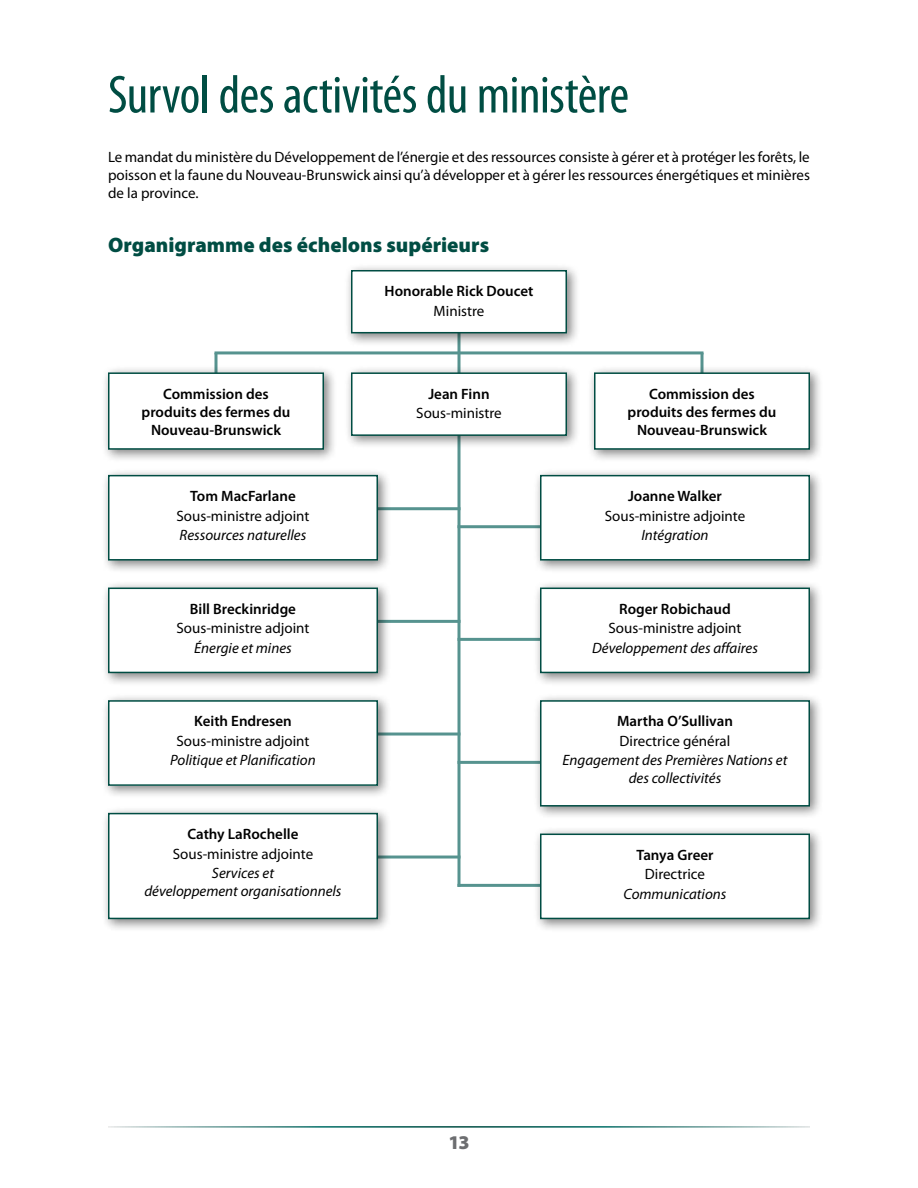
<style>
.page{position:relative;width:918px;height:1188px;background:#fff}
.page>*{position:absolute;margin:0;border:0;box-sizing:border-box;transform-origin:0 0}
.t1{font:condensed 54px "Myriad Pro";letter-spacing:-.01em;color:#004d43}
.t2{font:900 21px "Myriad Pro";color:#004d43}
.t3{font:900 19.5px "Myriad Pro";color:#6d6e71}
.t4{font:15px/18px "Myriad Pro";color:#000;text-align:justify}
.t5{font:600 15px/18px "Myriad Pro";color:#000;text-align:center}
.t6{font:italic 15px/18px "Myriad Pro";color:#000;text-align:center}
</style>
<div class="page">
<hr style="left:215px;top:351px;width:489px;height:3px;background:#56938f">
<hr style="left:368px;top:507px;width:92px;height:3px;background:#56938f">
<hr style="left:368px;top:620px;width:92px;height:3px;background:#56938f">
<hr style="left:458px;top:638px;width:90px;height:3px;background:#56938f">
<hr style="left:458px;top:525px;width:90px;height:3px;background:#56938f">
<hr style="left:458px;top:761px;width:90px;height:3px;background:#56938f">
<hr style="left:370px;top:733px;width:90px;height:3px;background:#56938f">
<hr style="left:370px;top:856px;width:90px;height:3px;background:#56938f">
<hr style="left:458px;top:884px;width:90px;height:3px;background:#56938f">
<svg style="left:700px;top:353px;width:4px;height:12px"></svg>
<svg style="left:214px;top:353px;width:4px;height:12px"></svg>
<hr style="left:458px;top:323px;width:2px;height:564px;background:#56938f">
<div style="left:344px;top:263px;width:236px;height:84px;background:#000;opacity:.5"></div>
<div style="left:352px;top:271px;width:214px;height:62px;background:#fff"></div>
<div style="left:351px;top:270px;width:216px;height:63px;border:2px solid #004d43"></div>
<div style="left:344px;top:365px;width:236px;height:84px;background:#000;opacity:.5"></div>
<div style="left:352px;top:373px;width:214px;height:62px;background:#fff"></div>
<div style="left:351px;top:372px;width:216px;height:64px;border:2px solid #004d43"></div>
<div style="left:587px;top:365px;width:236px;height:98px;background:#000;opacity:.5"></div>
<div style="left:595px;top:373px;width:214px;height:76px;background:#fff"></div>
<div style="left:594px;top:372px;width:216px;height:78px;border:2px solid #004d43"></div>
<div style="left:101px;top:365px;width:236px;height:98px;background:#000;opacity:.5"></div>
<div style="left:109px;top:373px;width:214px;height:76px;background:#fff"></div>
<div style="left:108px;top:372px;width:216px;height:78px;border:2px solid #004d43"></div>
<div style="left:533px;top:581px;width:290px;height:105px;background:#000;opacity:.5"></div>
<div style="left:541px;top:588px;width:268px;height:84px;background:#fff"></div>
<div style="left:540px;top:588px;width:270px;height:85px;border:2px solid #004d43"></div>
<div style="left:101px;top:806px;width:290px;height:126px;background:#000;opacity:.5"></div>
<div style="left:109px;top:814px;width:268px;height:104px;background:#fff"></div>
<div style="left:108px;top:813px;width:270px;height:106px;border:2px solid #004d43"></div>
<div style="left:101px;top:468px;width:290px;height:106px;background:#000;opacity:.5"></div>
<div style="left:109px;top:476px;width:268px;height:84px;background:#fff"></div>
<div style="left:108px;top:475px;width:270px;height:86px;border:2px solid #004d43"></div>
<div style="left:101px;top:581px;width:290px;height:105px;background:#000;opacity:.5"></div>
<div style="left:109px;top:588px;width:268px;height:84px;background:#fff"></div>
<div style="left:108px;top:588px;width:270px;height:85px;border:2px solid #004d43"></div>
<div style="left:101px;top:693px;width:290px;height:106px;background:#000;opacity:.5"></div>
<div style="left:109px;top:701px;width:268px;height:84px;background:#fff"></div>
<div style="left:108px;top:700px;width:270px;height:86px;border:2px solid #004d43"></div>
<div style="left:533px;top:468px;width:290px;height:106px;background:#000;opacity:.5"></div>
<div style="left:541px;top:476px;width:268px;height:84px;background:#fff"></div>
<div style="left:540px;top:475px;width:270px;height:86px;border:2px solid #004d43"></div>
<div style="left:533px;top:827px;width:290px;height:105px;background:#000;opacity:.5"></div>
<div style="left:541px;top:834px;width:268px;height:84px;background:#fff"></div>
<div style="left:540px;top:834px;width:270px;height:85px;border:2px solid #004d43"></div>
<div style="left:533px;top:693px;width:290px;height:127px;background:#000;opacity:.5"></div>
<div style="left:541px;top:701px;width:268px;height:105px;background:#fff"></div>
<div style="left:540px;top:700px;width:270px;height:107px;border:2px solid #004d43"></div>
<h1 class="t1" style="left:108px;top:62px;width:523px">Survol des activités du ministère</h1>
<p class="t4" style="left:108px;top:148px;width:704px">Le mandat du ministère du Développement de l’énergie et des ressources consiste à gérer et à protéger les forêts, le poisson et la faune du Nouveau-Brunswick ainsi qu’à développer et à gérer les ressources énergétiques et minières de la province.</p>
<h2 class="t2" style="left:108px;top:231px;width:383px">Organigramme des échelons supérieurs</h2>
<p class="t5" style="left:385px;top:282px;width:150px">Honorable Rick Doucet</p>
<p class="t4" style="left:434px;top:301px;width:52px">Ministre</p>
<p class="t5" style="left:142px;top:384px;width:150px">Commission des produits des fermes du<br>Nouveau-Brunswick</p>
<p class="t5" style="left:190px;top:487px;width:107px">Tom MacFarlane</p>
<p class="t4" style="left:176px;top:506px;width:135px">Sous-ministre adjoint</p>
<p class="t6" style="left:180px;top:526px;width:128px">Ressources naturelles</p>
<p class="t5" style="left:190px;top:599px;width:108px">Bill Breckinridge</p>
<p class="t4" style="left:176px;top:619px;width:135px">Sous-ministre adjoint</p>
<p class="t6" style="left:194px;top:639px;width:99px">Énergie et mines</p>
<p class="t5" style="left:194px;top:712px;width:99px">Keith Endresen</p>
<p class="t4" style="left:176px;top:732px;width:135px">Sous-ministre adjoint</p>
<p class="t6" style="left:170px;top:752px;width:147px">Politique et Planification</p>
<p class="t5" style="left:188px;top:825px;width:112px">Cathy LaRochelle</p>
<p class="t4" style="left:173px;top:844px;width:142px">Sous-ministre adjointe</p>
<p class="t6" style="left:144px;top:864px;width:199px">Services et<br>développement organisationnels</p>
<p class="t5" style="left:428px;top:384px;width:63px">Jean Finn</p>
<p class="t4" style="left:416px;top:404px;width:87px">Sous-ministre</p>
<p class="t5" style="left:628px;top:384px;width:150px">Commission des produits des fermes du<br>Nouveau-Brunswick</p>
<p class="t5" style="left:628px;top:487px;width:95px">Joanne Walker</p>
<p class="t4" style="left:605px;top:506px;width:142px">Sous-ministre adjointe</p>
<p class="t6" style="left:641px;top:526px;width:69px">Intégration</p>
<p class="t5" style="left:619px;top:599px;width:113px">Roger Robichaud</p>
<p class="t4" style="left:608px;top:619px;width:135px">Sous-ministre adjoint</p>
<p class="t6" style="left:592px;top:639px;width:167px">Développement des affaires</p>
<p class="t5" style="left:617px;top:712px;width:117px">Martha O’Sullivan</p>
<p class="t4" style="left:620px;top:732px;width:112px">Directrice général</p>
<p class="t6" style="left:563px;top:752px;width:226px">Engagement des Premières Nations et des collectivités</p>
<p class="t5" style="left:636px;top:845px;width:79px">Tanya Greer</p>
<p class="t4" style="left:645px;top:865px;width:62px">Directrice</p>
<p class="t6" style="left:623px;top:885px;width:105px">Communications</p>
<h3 class="t3" style="left:448px;top:1129px;width:23px">13</h3>
</div>
